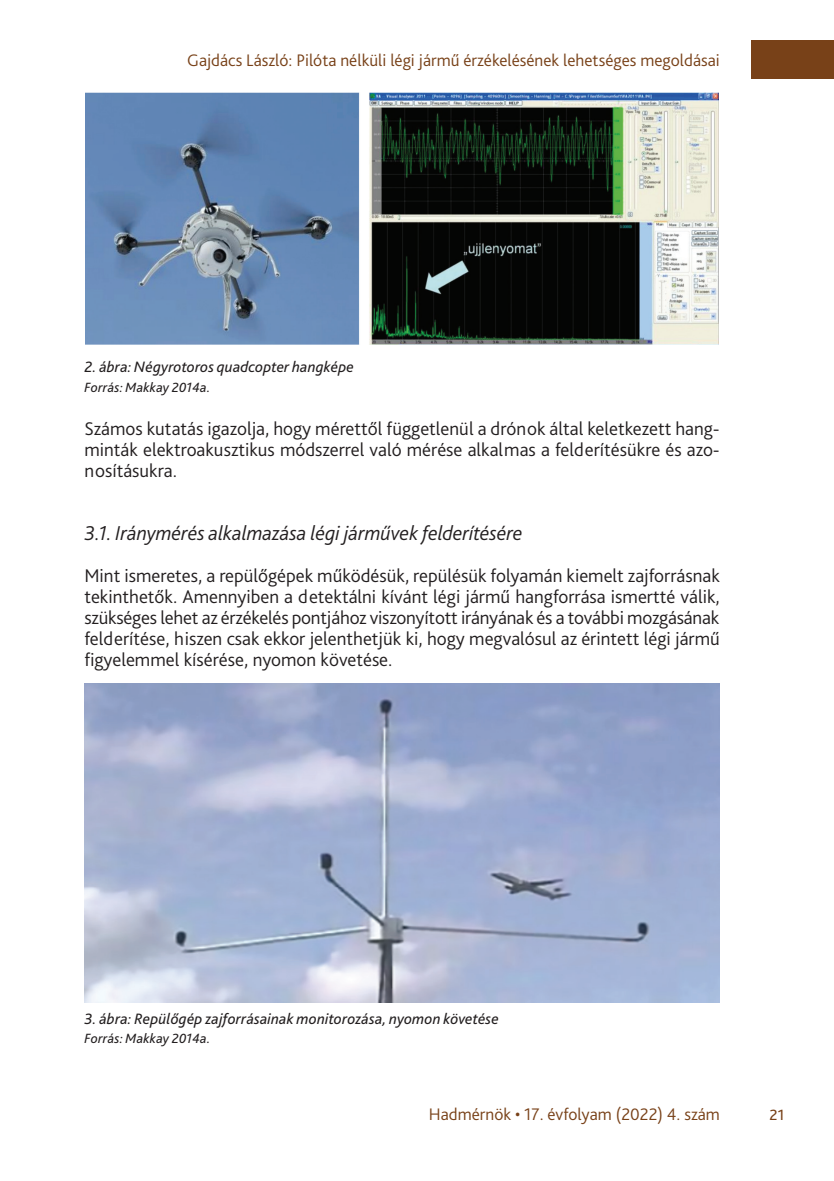
<style>
.page{position:relative;width:834px;height:1181px;background:#fff}
.page>*{position:absolute;margin:0;border:0;box-sizing:border-box;transform-origin:0 0}
._1_1_1__Head_címsor2{font:italic 300 21px "Bliss Pro";letter-spacing:-.005em;color:#231f20}
._3_1_első_bekezdés{font:300 19.25px/21px "Bliss Pro";color:#231f20;text-align:justify}
.t1{font:300 19.25px "Bliss Pro";color:#784118}
.t2{font:300 17.5px "Bliss Pro";color:#784118}
._8_Ábra__képalárás{font:italic 15.75px "Bliss Pro";letter-spacing:.01em;color:#231f20}
._8_ábra_forrás{font:italic 14px "Bliss Pro";letter-spacing:.015em;color:#231f20}
</style>
<div class="page">
<div style="left:750px;top:41px;width:83px;height:38px;background:#784118"></div>
<img style="left:86px;top:92px;width:632px;height:253px">
<img style="left:84px;top:683px;width:635px;height:319px">
<p class="t2" style="left:187px;top:49px;width:534px">Gajdács László: Pilóta nélküli légi jármű érzékelésének lehetséges megoldásai</p>
<p class="_8_Ábra__képalárás" style="left:84px;top:357px;width:271px">2. ábra: Négyrotoros quadcopter hangképe</p>
<p class="_8_ábra_forrás" style="left:84px;top:379px;width:127px">Forrás: Makkay 2014a.</p>
<p class="_3_1_első_bekezdés" style="left:84px;top:418px;width:636px">Számos kutatás igazolja, hogy mérettől függetlenül a drónok által keletkezett hang&shy;minták elektroakusztikus módszerrel való mérése alkalmas a felderítésükre és azo&shy;nosításukra.</p>
<p class="_1_1_1__Head_címsor2" style="left:84px;top:520px;width:439px">3.1. Iránymérés alkalmazása légi járművek felderítésére</p>
<p class="_3_1_első_bekezdés" style="left:84px;top:565px;width:637px">Mint ismeretes, a repülőgépek működésük, repülésük folyamán kiemelt zajforrásnak tekinthetők. Amennyiben a detektálni kívánt légi jármű hangforrása ismertté válik, szükséges lehet az érzékelés pontjához viszonyított irányának és a további mozgásának felderítése, hiszen csak ekkor jelenthetjük ki, hogy megvalósul az érintett légi jármű figyelemmel kísérése, nyomon követése.</p>
<p class="_8_Ábra__képalárás" style="left:84px;top:1008px;width:416px">3. ábra: Repülőgép zajforrásainak monitorozása, nyomon követése</p>
<p class="_8_ábra_forrás" style="left:84px;top:1030px;width:127px">Forrás: Makkay 2014a.</p>
<p class="t2" style="left:429px;top:1103px;width:292px">Hadmérnök • 17. évfolyam (2022) 4. szám</p>
<p class="t1" style="left:769px;top:1102px;width:16px">21</p>
</div>
